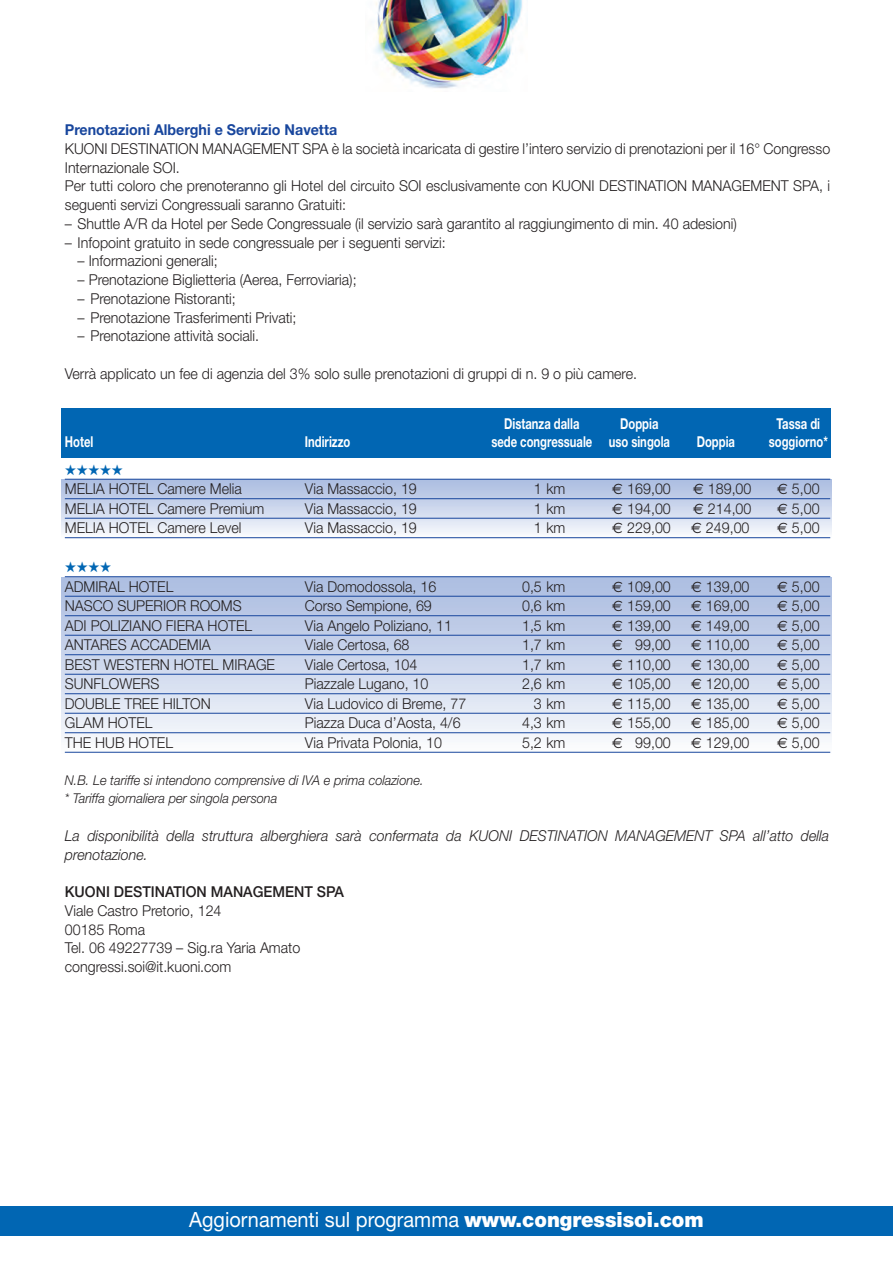
<style>
.page{position:relative;width:893px;height:1263px;background:#fff}
.page>*{position:absolute;margin:0;border:0;box-sizing:border-box;transform-origin:0 0}
.t1{font:21px "Helvetica Neue";color:#fff;scale:.95 1}
.t2{font:300 15px/18.8px "Helvetica Neue";color:#231f20;scale:.95 1}
.t3{font:italic 300 15px/18.8px "Helvetica Neue";color:#231f20;scale:.95 1}
.t4{font:700 15px "Helvetica Neue";color:#fff;scale:.75 1}
.t5{font:700 15px "Helvetica Neue";color:#18469d;scale:.95 1}
.t6{font:500 15px "Helvetica Neue";color:#231f20;scale:.95 1}
.t7{font:15px "Zapf Dingbats ITC";color:#0166b3;scale:.95 1}
.t8{font:italic 300 13.5px/18.8px "Helvetica Neue";color:#231f20;scale:.95 1}
.s1{font-family:"Euro Sans";font-weight:400}
.s2{font-weight:900}
</style>
<div class="page">
<img style="left:374px;top:0;width:148px;height:89px">
<div style="left:62px;top:408px;width:769px;height:50px;background:#0166b3"></div>
<svg style="left:62px;top:479px;width:769px;height:59px;background:#ced8ed"></svg>
<svg style="left:62px;top:577px;width:769px;height:176px;background:#cdd7ec"></svg>
<hr style="left:65px;top:479px;width:765px;height:1px;background:#18469d">
<hr style="left:65px;top:498px;width:765px;height:1px;background:#18469d">
<hr style="left:65px;top:518px;width:765px;height:1px;background:#18469d">
<hr style="left:65px;top:537px;width:765px;height:1px;background:#18469d">
<hr style="left:65px;top:576px;width:765px;height:1px;background:#18469d">
<hr style="left:65px;top:596px;width:765px;height:1px;background:#18469d">
<hr style="left:65px;top:615px;width:765px;height:1px;background:#18469d">
<hr style="left:65px;top:635px;width:765px;height:1px;background:#18469d">
<hr style="left:65px;top:654px;width:765px;height:1px;background:#18469d">
<hr style="left:65px;top:674px;width:765px;height:1px;background:#18469d">
<hr style="left:65px;top:693px;width:765px;height:1px;background:#18469d">
<hr style="left:65px;top:713px;width:765px;height:1px;background:#18469d">
<hr style="left:65px;top:732px;width:765px;height:1px;background:#18469d">
<hr style="left:65px;top:752px;width:765px;height:1px;background:#18469d">
<div style="left:0;top:1206px;width:893px;height:30px;background:#0166b3"></div>
<p class="t5" style="left:65px;top:124px;width:288px">Prenotazioni Alberghi e Servizio Navetta</p>
<p class="t2" style="left:65px;top:141px;width:807px">KUONI DESTINATION MANAGEMENT SPA è la società incaricata di gestire l’intero servizio di prenotazioni per il 16° Congresso Internazionale SOI.<br>Per tutti coloro che prenoteranno gli Hotel del circuito SOI esclusivamente con KUONI DESTINATION MANAGEMENT SPA, i seguenti servizi Congressuali saranno Gratuiti:</p>
<p class="t2" style="left:65px;top:216px;width:709px">– Shuttle A/R da Hotel per Sede Congressuale (il servizio sarà garantito al raggiungimento di min. 40 adesioni)</p>
<p class="t2" style="left:65px;top:234px;width:403px">– Infopoint gratuito in sede congressuale per i seguenti servizi:</p>
<p class="t2" style="left:78px;top:253px;width:149px">– Informazioni generali;</p>
<p class="t2" style="left:78px;top:272px;width:295px">– Prenotazione Biglietteria (Aerea, Ferroviaria);</p>
<p class="t2" style="left:78px;top:291px;width:168px">– Prenotazione Ristoranti;</p>
<p class="t2" style="left:78px;top:309px;width:232px">– Prenotazione Trasferimenti Privati;</p>
<p class="t2" style="left:78px;top:328px;width:192px">– Prenotazione attività sociali.</p>
<p class="t2" style="left:65px;top:366px;width:604px">Verrà applicato un fee di agenzia del 3% solo sulle prenotazioni di gruppi di n. 9 o più camere.</p>
<p class="t4" style="left:504px;top:418px;width:102px">Distanza dalla</p>
<p class="t4" style="left:620px;top:418px;width:53px">Doppia</p>
<p class="t4" style="left:777px;top:418px;width:60px">Tassa di</p>
<p class="t4" style="left:65px;top:436px;width:40px">Hotel</p>
<p class="t4" style="left:305px;top:436px;width:62px">Indirizzo</p>
<p class="t4" style="left:491px;top:436px;width:240px">sede congressuale uso singola</p>
<p class="t4" style="left:697px;top:436px;width:53px">Doppia</p>
<p class="t4" style="left:769px;top:436px;width:80px">soggiorno*</p>
<p class="t7" style="left:65px;top:462px;width:63px">★★★★★</p>
<p class="t2" style="left:65px;top:481px;width:188px">MELIA HOTEL Camere Melia</p>
<p class="t2" style="left:305px;top:481px;width:119px">Via Massaccio, 19</p>
<p class="t2" style="left:534px;top:481px;width:35px">1 km</p>
<p class="t2" style="left:612px;top:481px;width:63px"><span class="s1">€</span> 169,00</p>
<p class="t2" style="left:693px;top:481px;width:63px"><span class="s1">€</span> 189,00</p>
<p class="t2" style="left:777px;top:481px;width:46px"><span class="s1">€</span> 5,00</p>
<p class="t2" style="left:65px;top:500px;width:212px">MELIA HOTEL Camere Premium</p>
<p class="t2" style="left:305px;top:500px;width:119px">Via Massaccio, 19</p>
<p class="t2" style="left:534px;top:500px;width:35px">1 km</p>
<p class="t2" style="left:612px;top:500px;width:63px"><span class="s1">€</span> 194,00</p>
<p class="t2" style="left:693px;top:500px;width:63px"><span class="s1">€</span> 214,00</p>
<p class="t2" style="left:777px;top:500px;width:46px"><span class="s1">€</span> 5,00</p>
<p class="t2" style="left:65px;top:520px;width:187px">MELIA HOTEL Camere Level</p>
<p class="t2" style="left:305px;top:520px;width:119px">Via Massaccio, 19</p>
<p class="t2" style="left:534px;top:520px;width:35px">1 km</p>
<p class="t2" style="left:612px;top:520px;width:63px"><span class="s1">€</span> 229,00</p>
<p class="t2" style="left:691px;top:520px;width:63px"><span class="s1">€</span> 249,00</p>
<p class="t2" style="left:777px;top:520px;width:46px"><span class="s1">€</span> 5,00</p>
<p class="t7" style="left:65px;top:560px;width:50px">★★★★</p>
<p class="t2" style="left:65px;top:578px;width:116px">ADMIRAL HOTEL</p>
<p class="t2" style="left:305px;top:578px;width:140px">Via Domodossola, 16</p>
<p class="t2" style="left:522px;top:578px;width:47px">0,5 km</p>
<p class="t2" style="left:612px;top:578px;width:63px"><span class="s1">€</span> 109,00</p>
<p class="t2" style="left:691px;top:578px;width:63px"><span class="s1">€</span> 139,00</p>
<p class="t2" style="left:777px;top:578px;width:46px"><span class="s1">€</span> 5,00</p>
<p class="t2" style="left:65px;top:598px;width:188px">NASCO SUPERIOR ROOMS</p>
<p class="t2" style="left:305px;top:598px;width:135px">Corso Sempione, 69</p>
<p class="t2" style="left:522px;top:598px;width:47px">0,6 km</p>
<p class="t2" style="left:612px;top:598px;width:63px"><span class="s1">€</span> 159,00</p>
<p class="t2" style="left:691px;top:598px;width:63px"><span class="s1">€</span> 169,00</p>
<p class="t2" style="left:777px;top:598px;width:46px"><span class="s1">€</span> 5,00</p>
<p class="t2" style="left:65px;top:617px;width:199px">ADI POLIZIANO FIERA HOTEL</p>
<p class="t2" style="left:305px;top:617px;width:156px">Via Angelo Poliziano, 11</p>
<p class="t2" style="left:522px;top:617px;width:47px">1,5 km</p>
<p class="t2" style="left:612px;top:617px;width:63px"><span class="s1">€</span> 139,00</p>
<p class="t2" style="left:691px;top:617px;width:63px"><span class="s1">€</span> 149,00</p>
<p class="t2" style="left:777px;top:617px;width:46px"><span class="s1">€</span> 5,00</p>
<p class="t2" style="left:65px;top:637px;width:155px">ANTARES ACCADEMIA</p>
<p class="t2" style="left:305px;top:637px;width:112px">Viale Certosa, 68</p>
<p class="t2" style="left:522px;top:637px;width:47px">1,7 km</p>
<p class="t2" style="left:612px;top:637px;width:63px"><span class="s1">€</span> 99,00</p>
<p class="t2" style="left:691px;top:637px;width:63px"><span class="s1">€</span> 110,00</p>
<p class="t2" style="left:777px;top:637px;width:46px"><span class="s1">€</span> 5,00</p>
<p class="t2" style="left:65px;top:656px;width:223px">BEST WESTERN HOTEL MIRAGE</p>
<p class="t2" style="left:305px;top:656px;width:120px">Viale Certosa, 104</p>
<p class="t2" style="left:522px;top:656px;width:47px">1,7 km</p>
<p class="t2" style="left:612px;top:656px;width:63px"><span class="s1">€</span> 110,00</p>
<p class="t2" style="left:691px;top:656px;width:63px"><span class="s1">€</span> 130,00</p>
<p class="t2" style="left:777px;top:656px;width:46px"><span class="s1">€</span> 5,00</p>
<p class="t2" style="left:65px;top:676px;width:101px">SUNFLOWERS</p>
<p class="t2" style="left:305px;top:676px;width:132px">Piazzale Lugano, 10</p>
<p class="t2" style="left:522px;top:676px;width:47px">2,6 km</p>
<p class="t2" style="left:612px;top:676px;width:63px"><span class="s1">€</span> 105,00</p>
<p class="t2" style="left:691px;top:676px;width:63px"><span class="s1">€</span> 120,00</p>
<p class="t2" style="left:777px;top:676px;width:46px"><span class="s1">€</span> 5,00</p>
<p class="t2" style="left:65px;top:695px;width:155px">DOUBLE TREE HILTON</p>
<p class="t2" style="left:305px;top:695px;width:171px">Via Ludovico di Breme, 77</p>
<p class="t2" style="left:534px;top:695px;width:35px">3 km</p>
<p class="t2" style="left:612px;top:695px;width:63px"><span class="s1">€</span> 115,00</p>
<p class="t2" style="left:691px;top:695px;width:63px"><span class="s1">€</span> 135,00</p>
<p class="t2" style="left:777px;top:695px;width:46px"><span class="s1">€</span> 5,00</p>
<p class="t2" style="left:65px;top:715px;width:94px">GLAM HOTEL</p>
<p class="t2" style="left:305px;top:715px;width:165px">Piazza Duca d’Aosta, 4/6</p>
<p class="t2" style="left:522px;top:715px;width:47px">4,3 km</p>
<p class="t2" style="left:612px;top:715px;width:63px"><span class="s1">€</span> 155,00</p>
<p class="t2" style="left:691px;top:715px;width:63px"><span class="s1">€</span> 185,00</p>
<p class="t2" style="left:777px;top:715px;width:46px"><span class="s1">€</span> 5,00</p>
<p class="t2" style="left:65px;top:734px;width:115px">THE HUB HOTEL</p>
<p class="t2" style="left:305px;top:734px;width:146px">Via Privata Polonia, 10</p>
<p class="t2" style="left:522px;top:734px;width:47px">5,2 km</p>
<p class="t2" style="left:612px;top:734px;width:63px"><span class="s1">€</span> 99,00</p>
<p class="t2" style="left:691px;top:734px;width:63px"><span class="s1">€</span> 129,00</p>
<p class="t2" style="left:777px;top:734px;width:46px"><span class="s1">€</span> 5,00</p>
<p class="t8" style="left:65px;top:772px;width:379px">N.B. Le tariffe si intendono comprensive di IVA e prima colazione. * Tariffa giornaliera per singola persona</p>
<p class="t3" style="left:65px;top:828px;width:806px">La disponibilità della struttura alberghiera sarà confermata da KUONI DESTINATION MANAGEMENT SPA all’atto della prenotazione.</p>
<p class="t6" style="left:65px;top:886px;width:295px">KUONI DESTINATION MANAGEMENT SPA</p>
<p class="t2" style="left:65px;top:903px;width:249px">Viale Castro Pretorio, 124<br>00185 Roma<br>Tel. 06 49227739 – Sig.ra Yaria Amato congressi.soi@it.kuoni.com</p>
<h1 class="t1" style="left:189px;top:1212px;width:543px">Aggiornamenti sul programma <span class="s2">www.congressisoi.com</span></h1>
</div>
